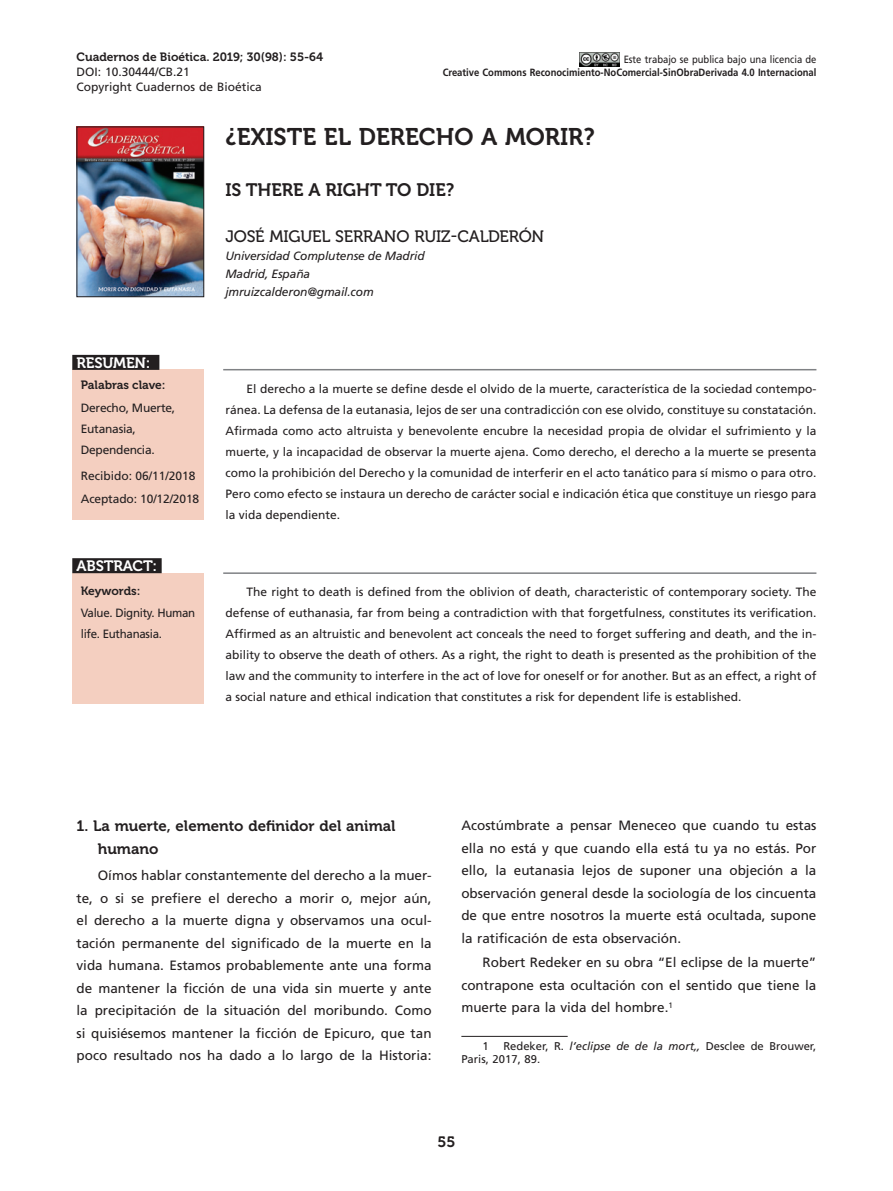
<style>
.page{position:relative;width:893px;height:1191px;background:#fff}
.page>*{position:absolute;margin:0;border:0;box-sizing:border-box;transform-origin:0 0}
.TITULO__ESPAÑOL{font:24px "Museo 700";color:#231f20}
.TITULO_INGLES{font:18px "Museo 700";color:#231f20}
.AUTOR_NOMBRE{font:16.5px "Museo 500";letter-spacing:-.01em;color:#231f20}
._00-LADILLO_1{font:15px/22.5px "Museo 700";color:#231f20}
.RESUMEN_NEGATIVO{font:15px "Museo 700";letter-spacing:-.01em;color:#fff}
.t1{font:15px "Museo 700";color:#231f20}
._03-CUERPO_DE_TEXTO{font:13.5px/22.5px "Frutiger";color:#231f20;text-align:justify}
.CUERPO_RESUMEN{font:12px/21px "Frutiger";color:#231f20;text-align:justify}
.DIRECCION_BUENO{font:italic 12px "Frutiger";letter-spacing:-.01em;color:#231f20}
.palabras_RESUMEN{font:12px/21px "Frutiger";letter-spacing:-.02em;color:#231f20}
._03-CUERPO_DE_TEXTO-2{font:12px "Frutiger";color:#231f20}
.PORTADILLA{font:12px "Museo 700";color:#231f20}
.palabras_RESUMEN-2{font:12px/20.7px "Frutiger";letter-spacing:-.02em;color:#231f20;scale:.96 1}
.palabras_RESUMEN-3{font:12px "Frutiger";color:#231f20}
.palabras_RESUMEN-4{font:12px "Museo 700";color:#231f20}
.PALABRAS_CLAVES{font:12px "Museo 700";color:#231f20}
._04-NOTAS{font:11.25px/13.5px "Frutiger";color:#231f20}
.RESUMEN{font:700 10.5px "Frutiger";color:#231f20;scale:.9 1}
.RESUMEN-2{font:10.5px "Frutiger";color:#231f20;scale:.9 1}
.s1{color:#231f20}
.s2{font-style:italic}
</style>
<div class="page">
<div style="left:72px;top:573px;width:132px;height:130px;background:#f4cfc0"></div>
<div style="left:72px;top:369px;width:132px;height:150px;background:#f4cfc0"></div>
<div style="left:72px;top:355px;width:87px;height:15px;background:#231f20"></div>
<div style="left:72px;top:558px;width:90px;height:15px;background:#231f20"></div>
<img style="left:79px;top:128px;width:123px;height:167px">
<div style="left:77px;top:126px;width:127px;height:171px;border:1px solid #231f20"></div>
<img style="left:579px;top:52px;width:41px;height:15px">
<hr style="left:223px;top:572px;width:593px;height:2px;background:#808285">
<hr style="left:223px;top:369px;width:593px;height:1px;background:#808285">
<hr style="left:461px;top:1036px;width:107px;height:1px;background:#231f20">
<p class="PORTADILLA" style="left:77px;top:50px;width:248px">Cuadernos de Bioética. 2019; 30(98): 55-64</p>
<p class="_03-CUERPO_DE_TEXTO-2" style="left:77px;top:65px;width:115px">DOI: 10.30444/CB.21</p>
<p class="_03-CUERPO_DE_TEXTO-2" style="left:77px;top:80px;width:187px">Copyright Cuadernos de Bioética</p>
<p class="RESUMEN-2" style="left:624px;top:54px;width:216px">Este trabajo se publica bajo una licencia de</p>
<p class="RESUMEN" style="left:443px;top:66px;width:417px">Creative Commons Reconocimiento-NoComercial-SinObraDerivada 4.0 Internacional</p>
<p class="RESUMEN_NEGATIVO" style="left:77px;top:354px;width:80px">RESUMEN:<span class="s1">:</span></p>
<p class="palabras_RESUMEN-4" style="left:81px;top:378px;width:86px">Palabras clave:</p>
<p class="palabras_RESUMEN" style="left:81px;top:398px;width:96px">Derecho, Muerte,<br>Eutanasia,<br>Dependencia.</p>
<p class="palabras_RESUMEN-3" style="left:81px;top:468px;width:116px">Recibido: 06/11/2018</p>
<p class="palabras_RESUMEN" style="left:81px;top:488px;width:120px">Aceptado: 10/12/2018</p>
<p class="RESUMEN_NEGATIVO" style="left:77px;top:557px;width:82px">ABSTRACT:</p>
<p class="PALABRAS_CLAVES" style="left:81px;top:584px;width:61px">Keywords:</p>
<p class="palabras_RESUMEN-2" style="left:81px;top:603px;width:121px">Value. Dignity. Human life. Euthanasia.</p>
<p class="TITULO__ESPAÑOL" style="left:225px;top:123px;width:371px">¿EXISTE EL DERECHO A MORIR?</p>
<p class="TITULO_INGLES" style="left:225px;top:180px;width:230px">IS THERE A RIGHT TO DIE?</p>
<p class="AUTOR_NOMBRE" style="left:225px;top:227px;width:320px">JOSÉ MIGUEL SERRANO RUIZ-CALDERÓN</p>
<p class="DIRECCION_BUENO" style="left:225px;top:249px;width:201px">Universidad Complutense de Madrid</p>
<p class="DIRECCION_BUENO" style="left:225px;top:267px;width:86px">Madrid, España</p>
<p class="DIRECCION_BUENO" style="left:225px;top:285px;width:150px">jmruizcalderon@gmail.com</p>
<p class="CUERPO_RESUMEN" style="left:225px;top:378px;width:593px;text-indent:21px">El derecho a la muerte se define desde el olvido de la muerte, característica de la sociedad contempo&shy;ránea. La defensa de la eutanasia, lejos de ser una contradicción con ese olvido, constituye su constatación.<br>Afirmada como acto altruista y benevolente encubre la necesidad propia de olvidar el sufrimiento y la muerte, y la incapacidad de observar la muerte ajena. Como derecho, el derecho a la muerte se presenta como la prohibición del Derecho y la comunidad de interferir en el acto tanático para sí mismo o para otro.<br>Pero como efecto se instaura un derecho de carácter social e indicación ética que constituye un riesgo para la vida dependiente.</p>
<p class="CUERPO_RESUMEN" style="left:225px;top:581px;width:593px;text-indent:21px">The right to death is defined from the oblivion of death, characteristic of contemporary society. The defense of euthanasia, far from being a contradiction with that forgetfulness, constitutes its verification.<br>Affirmed as an altruistic and benevolent act conceals the need to forget suffering and death, and the in&shy;ability to observe the death of others. As a right, the right to death is presented as the prohibition of the law and the community to interfere in the act of love for oneself or for another. But as an effect, a right of a social nature and ethical indication that constitutes a risk for dependent life is established.</p>
<p class="_00-LADILLO_1" style="left:98px;top:815px;width:299px;text-indent:-21px">1. La muerte, elemento definidor del animal humano</p>
<p class="_03-CUERPO_DE_TEXTO" style="left:77px;top:864px;width:357px;text-indent:21px">Oímos hablar constantemente del derecho a la muer&shy;te, o si se prefiere el derecho a morir o, mejor aún, el derecho a la muerte digna y observamos una ocul&shy;tación permanente del significado de la muerte en la vida humana. Estamos probablemente ante una forma de mantener la ficción de una vida sin muerte y ante la precipitación de la situación del moribundo. Como si quisiésemos mantener la ficción de Epicuro, que tan poco resultado nos ha dado a lo largo de la Historia:</p>
<p class="_03-CUERPO_DE_TEXTO" style="left:461px;top:814px;width:357px">Acostúmbrate a pensar Meneceo que cuando tu estas ella no está y que cuando ella está tu ya no estás. Por ello, la eutanasia lejos de suponer una objeción a la observación general desde la sociología de los cincuenta de que entre nosotros la muerte está ocultada, supone la ratificación de esta observación.</p>
<p class="_03-CUERPO_DE_TEXTO" style="left:461px;top:951px;width:357px;text-indent:21px">Robert Redeker en su obra “El eclipse de la muerte” contrapone esta ocultación con el sentido que tiene la muerte para la vida del hombre.<sup>1</sup></p>
<p class="_04-NOTAS" style="left:483px;top:1039px;width:8px">1</p>
<p class="_04-NOTAS" style="left:461px;top:1039px;width:357px;text-indent:42px">Redeker, R. <span class="s2">l’eclipse de de la mort,,</span> Desclee de Brouwer,<br>Paris, 2017, 89.</p>
<p class="t1" style="left:438px;top:1133px;width:19px">55</p>
</div>
